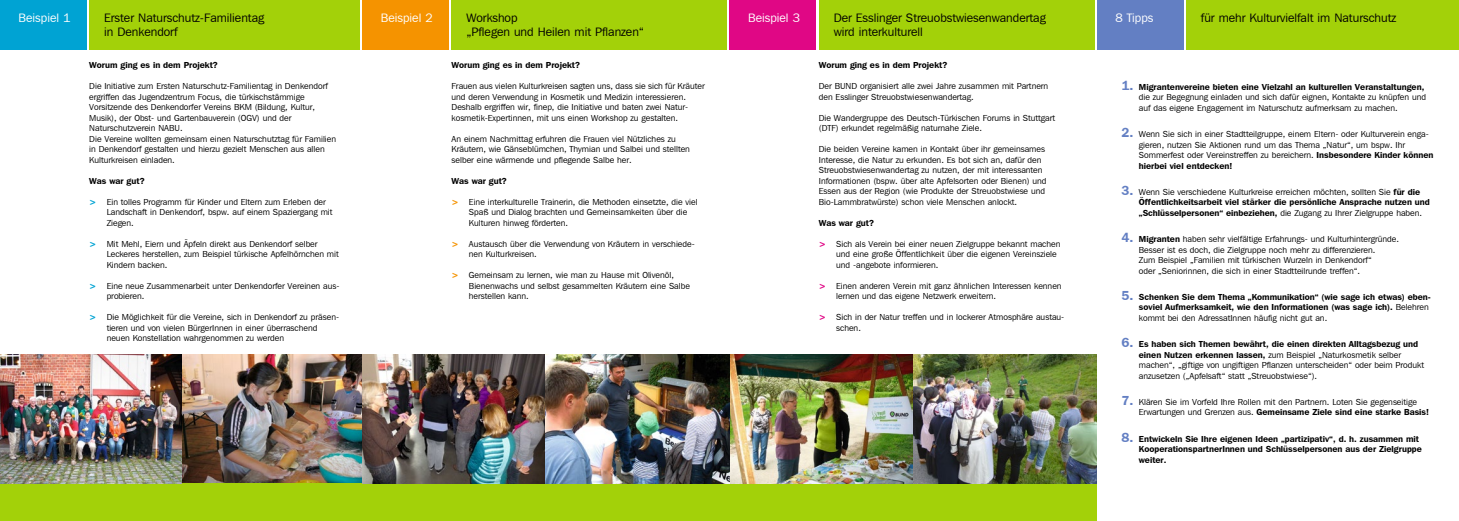
<style>
.page{position:relative;width:1459px;height:521px;background:#fff}
.page>*{position:absolute;margin:0;border:0;box-sizing:border-box;transform-origin:0 0}
.t1{font:12.25px/14.7px "Franklin Gothic IT Cby BT";color:#000}
.t2{font:12.25px "Franklin Gothic IT Cby BT";color:#fff}
.t3{font:8.75px/10.5px "Franklin Gothic IT Cby BT";color:#000}
.t4{font:600 8.75px/10.5px "Franklin Gothic IT Cby BT";color:#000}
.s1{font-weight:800;color:#00a3d3}
.s2{font-weight:800;color:#f59300}
.s3{font-weight:800;color:#e00785}
.s4{font-weight:600;font-size:13.12px;color:#637fc3}
.s5{font-weight:600}
.s6{font-size:13.12px;color:#637fc3}
.s7{font-weight:400}
</style>
<div class="page">
<img style="left:0;top:355px;width:1096px;height:129px">
<div style="left:0;top:484px;width:1097px;height:37px;background:#a3d109"></div>
<div style="left:89px;top:0;width:271px;height:50px;background:#a3d109"></div>
<div style="left:451px;top:0;width:276px;height:50px;background:#a3d109"></div>
<div style="left:819px;top:0;width:275px;height:50px;background:#a3d109"></div>
<div style="left:0;top:0;width:87px;height:50px;background:#00a3d3"></div>
<div style="left:362px;top:0;width:87px;height:50px;background:#f59300"></div>
<div style="left:729px;top:0;width:87px;height:50px;background:#e00785"></div>
<div style="left:1186px;top:0;width:272px;height:50px;background:#a3d109"></div>
<div style="left:1096px;top:0;width:87px;height:50px;background:#637fc3"></div>
<h1 class="t2" style="left:19px;top:10px;width:53px">Beispiel 1</h1>
<h1 class="t1" style="left:104px;top:10px;width:161px">Erster Naturschutz-Familientag</h1>
<h1 class="t2" style="left:381px;top:10px;width:53px">Beispiel 2</h1>
<h1 class="t1" style="left:104px;top:25px;width:75px">in Denkendorf</h1>
<p class="t4" style="left:89px;top:60px;width:130px">Worum ging es in dem Projekt?</p>
<p class="t3" style="left:89px;top:81px;width:248px">Die Initiative zum Ersten Naturschutz-Familientag in Denkendorf ergriffen das Jugendzentrum Focus, die türkischstämmige Vorsitzende des Denkendorfer Vereins BKM (Bildung, Kultur, Musik), der Obst- und Gartenbauverein (OGV) und der Naturschutzverein NABU.<br>Die Vereine wollten gemeinsam einen Naturschutztag für Familien in Denkendorf gestalten und hierzu gezielt Menschen aus allen Kulturkreisen einladen.</p>
<p class="t4" style="left:89px;top:175px;width:57px">Was war gut?</p>
<p class="t3" style="left:107px;top:196px;width:227px;text-indent:-17px"><span class="s1">&gt;</span> Ein tolles Programm für Kinder und Eltern zum Erleben der<br>Landschaft in Denkendorf, bspw. auf einem Spaziergang mit<br>Ziegen.</p>
<p class="t3" style="left:107px;top:238px;width:233px;text-indent:-17px"><span class="s1">&gt;</span> Mit Mehl, Eiern und Äpfeln direkt aus Denkendorf selber<br>Leckeres herstellen, zum Beispiel türkische Apfelhörnchen mit<br>Kindern backen.</p>
<p class="t3" style="left:107px;top:280px;width:234px;text-indent:-17px"><span class="s1">&gt;</span> Eine neue Zusammenarbeit unter Denkendorfer Vereinen aus&shy;probieren.</p>
<p class="t3" style="left:107px;top:312px;width:234px;text-indent:-17px"><span class="s1">&gt;</span> Die Möglichkeit für die Vereine, sich in Denkendorf zu präsen&shy;tieren und von vielen BürgerInnen in einer überraschend neuen Konstellation wahrgenommen zu werden</p>
<h1 class="t1" style="left:466px;top:10px;width:179px">Workshop<br>„Pflegen und Heilen mit Pflanzen“</h1>
<h1 class="t2" style="left:748px;top:10px;width:53px">Beispiel 3</h1>
<h1 class="t1" style="left:833px;top:10px;width:213px">Der Esslinger Streuobstwiesenwandertag wird interkulturell</h1>
<p class="t4" style="left:451px;top:60px;width:130px">Worum ging es in dem Projekt?</p>
<p class="t3" style="left:451px;top:81px;width:255px">Frauen aus vielen Kulturkreisen sagten uns, dass sie sich für Kräuter und deren Verwendung in Kosmetik und Medizin interessieren.<br>Deshalb ergriffen wir, finep, die Initiative und baten zwei Natur&shy;kosmetik-Expertinnen, mit uns einen Workshop zu gestalten.</p>
<p class="t3" style="left:451px;top:133px;width:240px">An einem Nachmittag erfuhren die Frauen viel Nützliches zu<br>Kräutern, wie Gänseblümchen, Thymian und Salbei und stellten selber eine wärmende und pflegende Salbe her.</p>
<p class="t4" style="left:451px;top:175px;width:57px">Was war gut?</p>
<p class="t3" style="left:469px;top:196px;width:230px;text-indent:-17px"><span class="s2">&gt;</span> Eine interkulturelle Trainerin, die Methoden einsetzte, die viel<br>Spaß und Dialog brachten und Gemeinsamkeiten über die<br>Kulturen hinweg förderten.</p>
<p class="t3" style="left:469px;top:238px;width:227px;text-indent:-17px"><span class="s2">&gt;</span> Austausch über die Verwendung von Kräutern in verschiede&shy;nen Kulturkreisen.</p>
<p class="t3" style="left:469px;top:270px;width:222px;text-indent:-17px"><span class="s2">&gt;</span> Gemeinsam zu lernen, wie man zu Hause mit Olivenöl,<br>Bienenwachs und selbst gesammelten Kräutern eine Salbe herstellen kann.</p>
<p class="t4" style="left:819px;top:60px;width:130px">Worum ging es in dem Projekt?</p>
<p class="t3" style="left:819px;top:81px;width:231px">Der BUND organisiert alle zwei Jahre zusammen mit Partnern den Esslinger Streuobstwiesenwandertag.</p>
<p class="t3" style="left:819px;top:112px;width:238px">Die Wandergruppe des Deutsch-Türkischen Forums in Stuttgart (DTF) erkundet regelmäßig naturnahe Ziele.</p>
<p class="t3" style="left:819px;top:144px;width:229px">Die beiden Vereine kamen in Kontakt über ihr gemeinsames Interesse, die Natur zu erkunden. Es bot sich an, dafür den Streuobstwiesenwandertag zu nutzen, der mit interessanten Informationen (bspw. über alte Apfelsorten oder Bienen) und Essen aus der Region (wie Produkte der Streuobstwiese und Bio-Lammbratwürste) schon viele Menschen anlockt.</p>
<p class="t4" style="left:819px;top:217px;width:57px">Was war gut?</p>
<p class="t3" style="left:836px;top:238px;width:226px;text-indent:-17px"><span class="s3">&gt;</span> Sich als Verein bei einer neuen Zielgruppe bekannt machen und eine große Öffentlichkeit über die eigenen Vereinsziele und -angebote informieren.</p>
<p class="t3" style="left:836px;top:280px;width:227px;text-indent:-17px"><span class="s3">&gt;</span> Einen anderen Verein mit ganz ähnlichen Interessen kennen lernen und das eigene Netzwerk erweitern.</p>
<p class="t3" style="left:836px;top:312px;width:230px;text-indent:-17px"><span class="s3">&gt;</span> Sich in der Natur treffen und in lockerer Atmosphäre austau&shy;schen.</p>
<h1 class="t2" style="left:1115px;top:10px;width:40px">8 Tipps</h1>
<h1 class="t1" style="left:1200px;top:10px;width:197px">für mehr Kulturvielfalt im Naturschutz</h1>
<p class="t3" style="left:1138px;top:81px;width:289px;text-indent:-17px"><span class="s4">1.</span> <span class="s5">Migrantenvereine bieten eine Vielzahl an kulturellen Veranstaltungen, </span>die zur Begegnung einladen und sich dafür eignen, Kontakte zu knüpfen und auf das eigene Engagement im Naturschutz aufmerksam zu machen.</p>
<p class="t3" style="left:1138px;top:129px;width:296px;text-indent:-17px"><span class="s4">2.</span> Wenn Sie sich in einer Stadtteilgruppe, einem Eltern- oder Kulturverein enga&shy;gieren, nutzen Sie Aktionen rund um das Thema „Natur“, um bspw. Ihr Sommerfest oder Vereinstreffen zu bereichern. <span class="s5">Insbesondere Kinder können hierbei viel entdecken!</span></p>
<p class="t4" style="left:1138px;top:186px;width:292px;text-indent:-17px"><span class="s6">3.</span> <span class="s7">Wenn Sie verschiedene Kulturkreise erreichen möchten, sollten Sie</span> für die<br>Öffentlichkeitsarbeit viel stärker die persönliche Ansprache nutzen und „Schlüsselpersonen“ einbeziehen, <span class="s7">die Zugang zu Ihrer Zielgruppe haben.</span></p>
<p class="t3" style="left:1138px;top:234px;width:261px;text-indent:-17px"><span class="s4">4.</span> <span class="s5">Migranten</span> haben sehr vielfältige Erfahrungs- und Kulturhintergründe.<br>Besser ist es doch, die Zielgruppe noch mehr zu differenzieren.<br>Zum Beispiel „Familien mit türkischen Wurzeln in Denkendorf“<br>oder „Seniorinnen, die sich in einer Stadtteilrunde treffen“.</p>
<p class="t4" style="left:1138px;top:291px;width:293px;text-indent:-17px"><span class="s6">5.</span> Schenken Sie dem Thema „Kommunikation“ (wie sage ich etwas) eben&shy;soviel Aufmerksamkeit, wie den Informationen (was sage ich). <span class="s7">Belehren kommt bei den AdressatInnen häufig nicht gut an.</span></p>
<p class="t3" style="left:1138px;top:339px;width:287px;text-indent:-17px"><span class="s4">6.</span> <span class="s5">Es haben sich Themen bewährt, die einen direkten Alltagsbezug und einen Nutzen erkennen lassen,</span> zum Beispiel „Naturkosmetik selber machen“, „giftige von ungiftigen Pflanzen unterscheiden“ oder beim Produkt anzusetzen („Apfelsaft“ statt „Streuobstwiese“).</p>
<p class="t3" style="left:1138px;top:396px;width:292px;text-indent:-17px"><span class="s4">7.</span> Klären Sie im Vorfeld Ihre Rollen mit den Partnern. Loten Sie gegenseitige<br>Erwartungen und Grenzen aus. <span class="s5">Gemeinsame Ziele sind eine starke Basis!</span></p>
<p class="t4" style="left:1138px;top:433px;width:284px;text-indent:-17px"><span class="s6">8.</span> Entwickeln Sie Ihre eigenen Ideen „partizipativ“, d. h. zusammen mit<br>KooperationspartnerInnen und Schlüsselpersonen aus der Zielgruppe weiter.</p>
</div>
